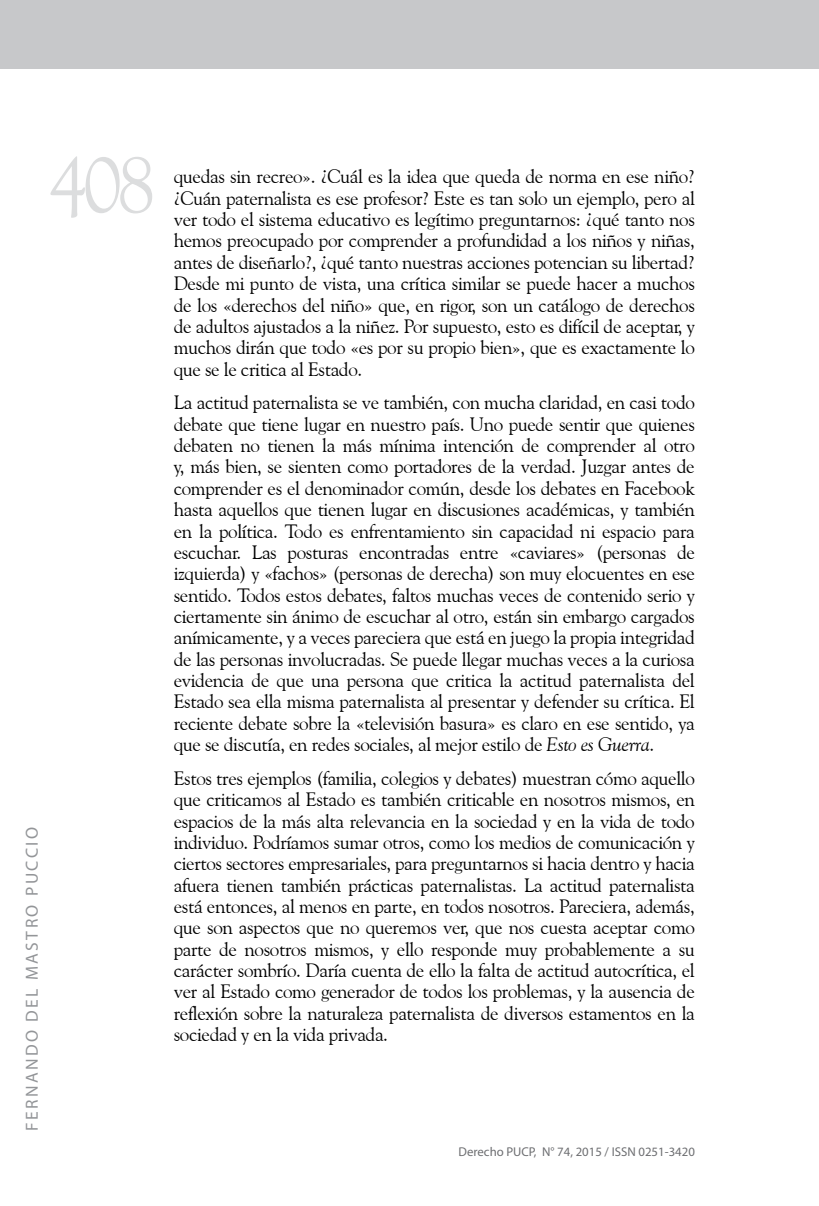
<style>
.page{position:relative;width:819px;height:1206px;background:#fff}
.page>*{position:absolute;margin:0;border:0;box-sizing:border-box;transform-origin:0 0}
.t1{font:78.75px "Goudy Old Style BT";color:#dcddde}
.t2{font:19.25px/21.3px "Goudy Old Style BT";letter-spacing:-.02em;color:#000;text-align:justify}
.t3{font:17.5px "Myriad Pro";letter-spacing:.14em;color:#939598}
.t4{font:12.78px "Myriad Pro";color:#6d6e71}
.s1{font-style:italic}
</style>
<div class="page">
<div style="left:0;top:0;width:819px;height:69px;background:#c7c8ca"></div>
<h1 class="t1" style="left:49px;top:136px;width:109px">408</h1>
<p class="t3" style="left:21px;top:1131px;width:306px;rotate:-90deg">Fernando del Mastro puccio</p>
<p class="t2" style="left:174px;top:166px;width:522px">quedas sin recreo». ¿Cuál es la idea que queda de norma en ese niño? ¿Cuán paternalista es ese profesor? Este es tan solo un ejemplo, pero al ver todo el sistema educativo es legítimo preguntarnos: ¿qué tanto nos hemos preocupado por comprender a profundidad a los niños y niñas, antes de diseñarlo?, ¿qué tanto nuestras acciones potencian su libertad?<br>Desde mi punto de vista, una crítica similar se puede hacer a muchos de los «derechos del niño» que, en rigor, son un catálogo de derechos de adultos ajustados a la niñez. Por supuesto, esto es difícil de aceptar, y muchos dirán que todo «es por su propio bien», que es exactamente lo que se le critica al Estado.</p>
<p class="t2" style="left:174px;top:391px;width:522px">La actitud paternalista se ve también, con mucha claridad, en casi todo debate que tiene lugar en nuestro país. Uno puede sentir que quienes debaten no tienen la más mínima intención de comprender al otro y, más bien, se sienten como portadores de la verdad. Juzgar antes de comprender es el denominador común, desde los debates en Facebook hasta aquellos que tienen lugar en discusiones académicas, y también en la política. Todo es enfrentamiento sin capacidad ni espacio para escuchar. Las posturas encontradas entre «caviares» (personas de izquierda) y «fachos» (personas de derecha) son muy elocuentes en ese sentido. Todos estos debates, faltos muchas veces de contenido serio y ciertamente sin ánimo de escuchar al otro, están sin embargo cargados anímicamente, y a veces pareciera que está en juego la propia integridad de las personas involucradas. Se puede llegar muchas veces a la curiosa evidencia de que una persona que critica la actitud paternalista del Estado sea ella misma paternalista al presentar y defender su crítica. El reciente debate sobre la «televisión basura» es claro en ese sentido, ya que se discutía, en redes sociales, al mejor estilo de <span class="s1">Esto es Guerra</span>.</p>
<p class="t2" style="left:174px;top:767px;width:522px">Estos tres ejemplos (familia, colegios y debates) muestran cómo aquello que criticamos al Estado es también criticable en nosotros mismos, en espacios de la más alta relevancia en la sociedad y en la vida de todo individuo. Podríamos sumar otros, como los medios de comunicación y ciertos sectores empresariales, para preguntarnos si hacia dentro y hacia afuera tienen también prácticas paternalistas. La actitud paternalista está entonces, al menos en parte, en todos nosotros. Pareciera, además, que son aspectos que no queremos ver, que nos cuesta aceptar como parte de nosotros mismos, y ello responde muy probablemente a su carácter sombrío. Daría cuenta de ello la falta de actitud autocrítica, el ver al Estado como generador de todos los problemas, y la ausencia de reflexión sobre la naturaleza paternalista de diversos estamentos en la sociedad y en la vida privada.</p>
<p class="t4" style="left:458px;top:1144px;width:238px">Derecho PUCP, N° 74, 2015 / ISSN 0251-3420</p>
</div>
